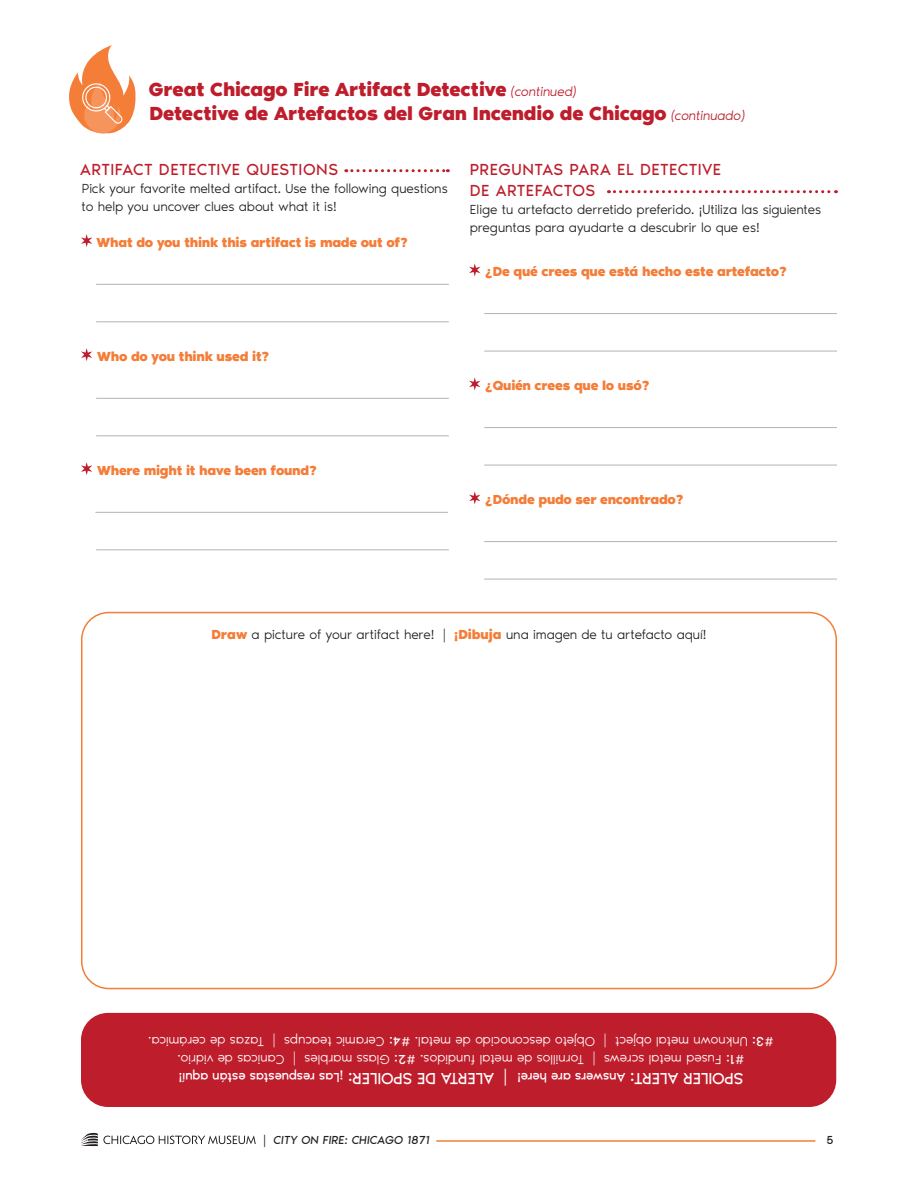
<style>
.page{position:relative;width:918px;height:1188px;background:#fff}
.page>*{position:absolute;margin:0;border:0;box-sizing:border-box;transform-origin:0 0}
.t1{font:700 19.5px/24px "Noir Std";letter-spacing:-.01em;color:#be1d2c}
.t2{font:16.5px/21px "Noir Pro";letter-spacing:.025em;color:#be1d2c}
.t3{font:16.5px "Noir Pro";letter-spacing:-.015em;color:#fff}
.t4{font:300 13.5px/18px "Noir Std";letter-spacing:-.01em;color:#231f20}
.t5{font:700 13.5px "Noir Std";letter-spacing:-.02em;color:#f47d38}
.t6{font:300 13.5px/18px "Noir Std";letter-spacing:-.01em;color:#fff;text-align:center}
.t7{font:13.5px "Noir Pro";letter-spacing:-.025em;color:#fff}
.t8{font:italic 12px "Noir Pro";color:#231f20}
.t9{font:12px "Noir Pro";color:#231f20}
.s1{font-weight:300;font-style:italic;font-size:13.5px}
.s2{font-weight:700;color:#f47d38}
.s3{font-family:"Noir Pro";font-weight:400}
.s4{font-style:normal}
</style>
<div class="page">
<svg style="left:81px;top:1132px;width:175px;height:14px"></svg>
<hr style="left:436px;top:1140px;width:379px;height:2px;background:#f47d38">
<div style="left:81px;top:1013px;width:755px;height:94px;background:#be1d2c;border-radius:27px"></div>
<svg style="left:346px;top:169px;width:102px;height:3px"></svg>
<svg style="left:81px;top:234px;width:11px;height:13px"></svg>
<hr style="left:96px;top:284px;width:353px;height:1px;background:#b2b3b7">
<hr style="left:96px;top:321px;width:353px;height:1px;background:#b2b3b7">
<svg style="left:81px;top:348px;width:11px;height:13px"></svg>
<hr style="left:96px;top:398px;width:353px;height:1px;background:#b2b3b7">
<hr style="left:96px;top:435px;width:353px;height:1px;background:#b2b3b7">
<svg style="left:81px;top:462px;width:11px;height:13px"></svg>
<hr style="left:95px;top:512px;width:353px;height:1px;background:#b2b3b7">
<hr style="left:96px;top:549px;width:353px;height:1px;background:#b2b3b7">
<svg style="left:608px;top:190px;width:228px;height:3px"></svg>
<svg style="left:469px;top:263px;width:11px;height:13px"></svg>
<hr style="left:484px;top:313px;width:353px;height:1px;background:#b2b3b7">
<hr style="left:484px;top:351px;width:353px;height:1px;background:#b2b3b7">
<svg style="left:469px;top:377px;width:11px;height:13px"></svg>
<hr style="left:484px;top:427px;width:353px;height:1px;background:#b2b3b7">
<hr style="left:484px;top:465px;width:353px;height:1px;background:#b2b3b7">
<svg style="left:469px;top:491px;width:11px;height:13px"></svg>
<hr style="left:484px;top:541px;width:353px;height:1px;background:#b2b3b7">
<hr style="left:484px;top:579px;width:353px;height:1px;background:#b2b3b7">
<div style="left:81px;top:612px;width:756px;height:377px;border:2px solid #f47d38;border-radius:27px"></div>
<svg style="left:69px;top:45px;width:67px;height:89px"></svg>
<h1 class="t1" style="left:149px;top:76px;width:598px">Great Chicago Fire Artifact Detective <span class="s1">(continued)<br></span>Detective de Artefactos del Gran Incendio de Chicago <span class="s1">(continuado)</span></h1>
<p class="t2" style="left:80px;top:158px;width:259px">ARTIFACT DETECTIVE QUESTIONS</p>
<p class="t4" style="left:82px;top:179px;width:368px">Pick your favorite melted artifact. Use the following questions to help you uncover clues about what it is!</p>
<p class="t5" style="left:97px;top:232px;width:313px">What do you think this artifact is made out of?</p>
<p class="t2" style="left:470px;top:158px;width:253px">PREGUNTAS PARA EL DETECTIVE<br>DE ARTEFACTOS</p>
<p class="t4" style="left:470px;top:200px;width:353px">Elige tu artefacto derretido preferido. ¡Utiliza las siguientes preguntas para ayudarte a descubrir lo que es!</p>
<p class="t5" style="left:485px;top:261px;width:303px">¿De qué crees que está hecho este artefacto?</p>
<p class="t5" style="left:97px;top:346px;width:174px">Who do you think used it?</p>
<p class="t5" style="left:97px;top:460px;width:221px">Where might it have been found?</p>
<p class="t5" style="left:485px;top:375px;width:166px">¿Quién crees que lo usó?</p>
<p class="t5" style="left:485px;top:489px;width:200px">¿Dónde pudo ser encontrado?</p>
<p class="t4" style="left:211px;top:624px;width:497px"><span class="s2">Draw</span> a picture of your artifact here! | <span class="s2">¡Dibuja</span> una imagen de tu artefacto aquí!</p>
<p class="t6" style="left:774px;top:1069px;width:627px;rotate:-180deg"><span class="s3">#1:</span> Fused metal screws | Tornillos de metal fundidos. <span class="s3">#2:</span> Glass marbles | Canicas de vidrio.<br><span class="s3">#3:</span> Unknown metal object | Objeto desconocido de metal. <span class="s3">#4:</span> Ceramic teacups | Tazas de cerámica.</p>
<p class="t7" style="left:343px;top:1088px;width:166px;rotate:-180deg">¡Las respuestas están aquí!</p>
<p class="t3" style="left:507px;top:1091px;width:161px;rotate:-180deg">| ALERTA DE SPOILER:</p>
<p class="t7" style="left:625px;top:1088px;width:110px;rotate:-180deg">Answers are here!</p>
<p class="t3" style="left:743px;top:1091px;width:115px;rotate:-180deg">SPOILER ALERT:</p>
<p class="t8" style="left:263px;top:1131px;width:168px"><span class="s4">|</span> CITY ON FIRE: CHICAGO 1871</p>
<p class="t9" style="left:826px;top:1131px;width:9px">5</p>
</div>
